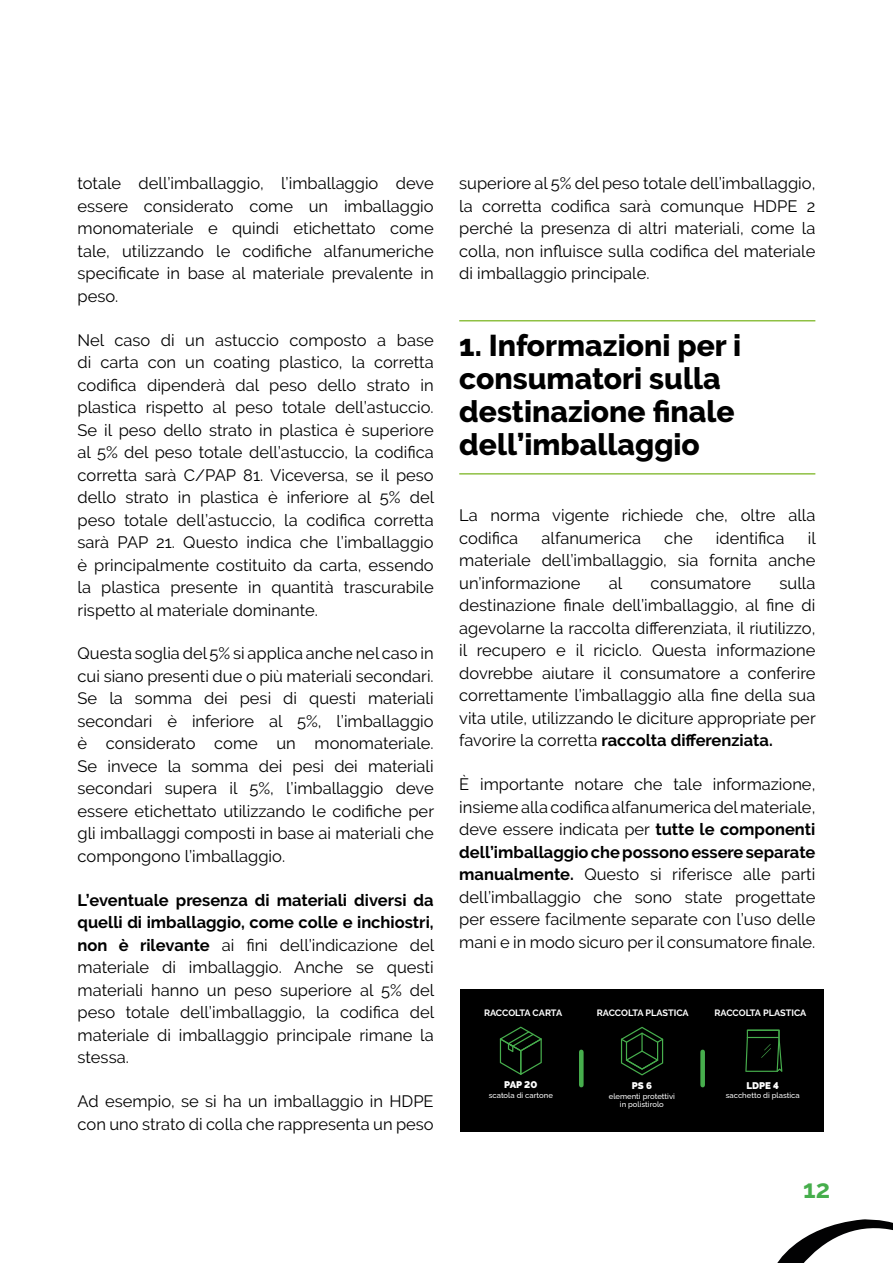
<style>
.page{position:relative;width:893px;height:1263px;background:#fff}
.page>*{position:absolute;margin:0;border:0;box-sizing:border-box;transform-origin:0 0}
.t1{font:800 30px/33px "Raleway";color:#000}
.t2{font:700 25.5px "Raleway";color:#46ae4c}
.t3{font:16.5px/22.5px "Raleway";color:#000;text-align:justify}
.t4{font:800 9.75px "Raleway";color:#fff}
.t5{font:700 9.15px "Raleway";letter-spacing:-.005em;color:#fff}
.t6{font:100 7.65px/8.2px "Raleway";color:#fff;text-align:center}
.s1{font-weight:700}
</style>
<div class="page">
<svg style="left:777px;top:1219px;width:116px;height:44px"></svg>
<hr style="left:459px;top:320px;width:356px;height:1px;background:#8fc043">
<hr style="left:459px;top:473px;width:356px;height:2px;background:#8fc043">
<div style="left:460px;top:989px;width:364px;height:143px;background:#000"></div>
<div style="left:579px;top:1052px;width:5px;height:33px;background:#47ae4d"></div>
<div style="left:700px;top:1052px;width:5px;height:33px;background:#47ae4d"></div>
<svg style="left:500px;top:1027px;width:42px;height:48px"></svg>
<svg style="left:745px;top:1029px;width:37px;height:43px"></svg>
<svg style="left:621px;top:1027px;width:42px;height:48px"></svg>
<p class="t3" style="left:78px;top:172px;width:358px">totale dell’imballaggio, l’imballaggio deve essere considerato come un imballaggio monomateriale e quindi etichettato come tale, utilizzando le codifiche alfanumeriche specificate in base al materiale prevalente in peso.</p>
<p class="t3" style="left:78px;top:328px;width:358px">Nel caso di un astuccio composto a base di carta con un coating plastico, la corretta codifica dipenderà dal peso dello strato in plastica rispetto al peso totale dell’astuccio.<br>Se il peso dello strato in plastica è superiore al 5% del peso totale dell’astuccio, la codifica corretta sarà C/PAP 81. Viceversa, se il peso dello strato in plastica è inferiore al 5% del peso totale dell’astuccio, la codifica corretta sarà PAP 21. Questo indica che l’imballaggio è principalmente costituito da carta, essendo la plastica presente in quantità trascurabile rispetto al materiale dominante.</p>
<p class="t3" style="left:78px;top:642px;width:358px">Questa soglia del 5% si applica anche nel caso in cui siano presenti due o più materiali secondari.<br>Se la somma dei pesi di questi materiali secondari è inferiore al 5%, l’imballaggio è considerato come un monomateriale.<br>Se invece la somma dei pesi dei materiali secondari supera il 5%, l’imballaggio deve essere etichettato utilizzando le codifiche per gli imballaggi composti in base ai materiali che compongono l’imballaggio.</p>
<p class="t3" style="left:78px;top:889px;width:358px"><span class="s1">L’eventuale presenza di materiali diversi da quelli di imballaggio, come colle e inchiostri, non è rilevante</span> ai fini dell’indicazione del materiale di imballaggio. Anche se questi materiali hanno un peso superiore al 5% del peso totale dell’imballaggio, la codifica del materiale di imballaggio principale rimane la stessa.</p>
<p class="t3" style="left:78px;top:1090px;width:358px">Ad esempio, se si ha un imballaggio in HDPE con uno strato di colla che rappresenta un peso</p>
<p class="t3" style="left:459px;top:172px;width:358px">superiore al 5% del peso totale dell’imballaggio, la corretta codifica sarà comunque HDPE 2 perché la presenza di altri materiali, come la colla, non influisce sulla codifica del materiale di imballaggio principale.</p>
<h1 class="t1" style="left:459px;top:329px;width:283px">1. Informazioni per i consumatori sulla destinazione finale dell’imballaggio</h1>
<p class="t3" style="left:459px;top:504px;width:358px">La norma vigente richiede che, oltre alla codifica</p>
<p class="t3" style="left:542px;top:527px;width:101px">alfanumerica</p>
<p class="t3" style="left:664px;top:527px;width:30px">che</p>
<p class="t3" style="left:716px;top:527px;width:70px">identifica</p>
<p class="t3" style="left:459px;top:527px;width:358px;text-indent:349px">il materiale dell’imballaggio, sia fornita anche un’informazione</p>
<p class="t3" style="left:459px;top:572px;width:358px;text-indent:320px">sulla destinazione finale dell’imballaggio, al fine di agevolarne la raccolta differenziata, il riutilizzo, il recupero e il riciclo. Questa informazione dovrebbe aiutare il consumatore a conferire correttamente l’imballaggio alla fine della sua vita utile, utilizzando le diciture appropriate per favorire la corretta <span class="s1">raccolta differenziata.</span></p>
<p class="t3" style="left:459px;top:773px;width:358px">È importante notare che tale informazione, insieme alla codifica alfanumerica del materiale, deve essere indicata per <span class="s1">tutte le componenti dell’imballaggio che possono essere separate manualmente.</span> Questo si riferisce alle parti dell’imballaggio che sono state progettate per essere facilmente separate con l’uso delle mani e in modo sicuro per il consumatore finale.</p>
<p class="t3" style="left:609px;top:572px;width:15px">al</p>
<p class="t3" style="left:650px;top:572px;width:102px">consumatore</p>
<p class="t5" style="left:484px;top:1007px;width:80px">RACCOLTA CARTA</p>
<p class="t5" style="left:597px;top:1007px;width:93px">RACCOLTA PLASTICA</p>
<p class="t5" style="left:714px;top:1007px;width:93px">RACCOLTA PLASTICA</p>
<p class="t4" style="left:504px;top:1079px;width:35px">PAP 20</p>
<p class="t6" style="left:489px;top:1090px;width:66px">scatola di cartone</p>
<p class="t4" style="left:632px;top:1080px;width:22px">PS 6</p>
<p class="t6" style="left:609px;top:1091px;width:68px">elementi protettivi in polistirolo</p>
<p class="t4" style="left:746px;top:1079px;width:34px">LDPE 4</p>
<p class="t6" style="left:726px;top:1090px;width:76px">sacchetto di plastica</p>
<h2 class="t2" style="left:803px;top:1174px;width:28px">12</h2>
</div>
